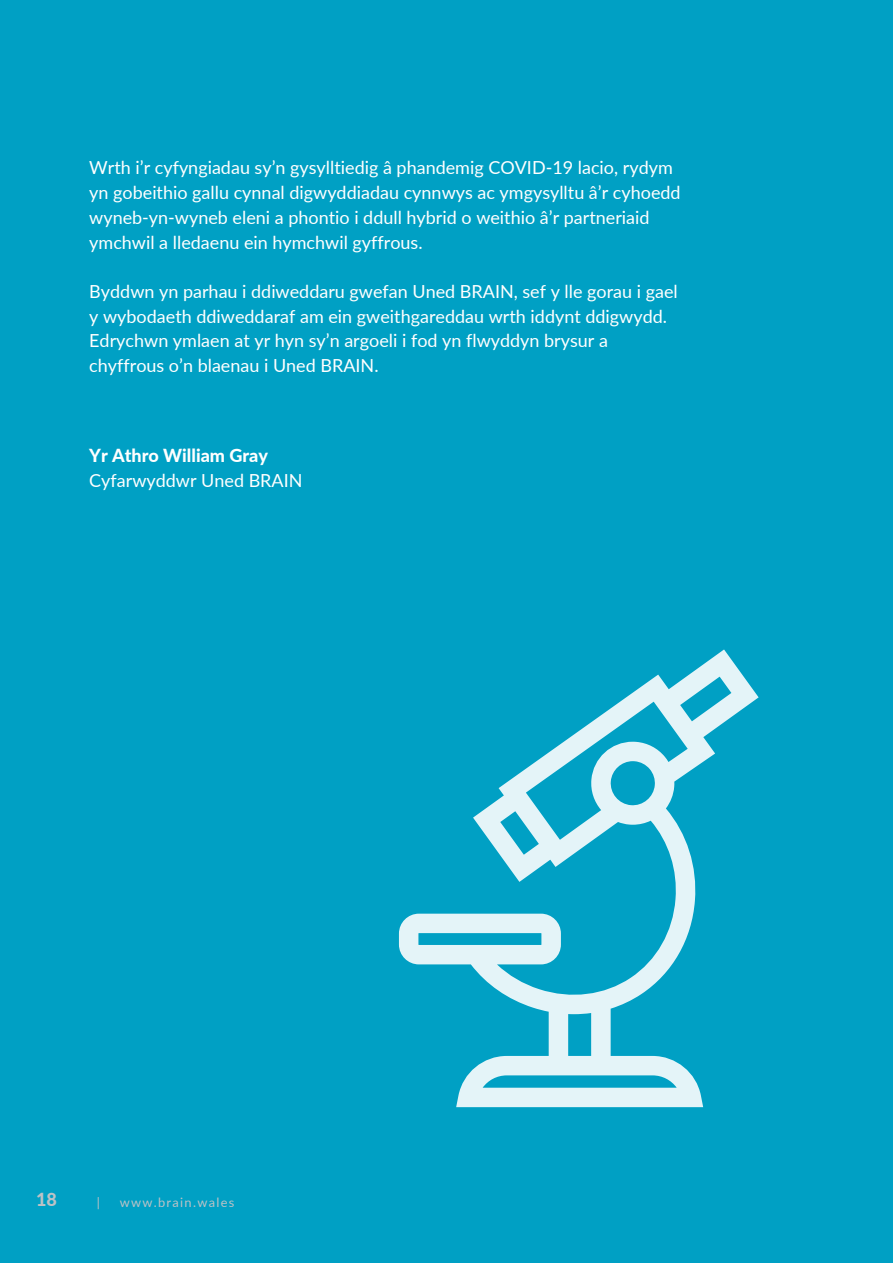
<style>
.page{position:relative;width:893px;height:1264px;background:#fff}
.page>*{position:absolute;margin:0;border:0;box-sizing:border-box;transform-origin:0 0}
.t1{font:18px/24.8px "Lato";color:#fff}
.t2{font:800 18px "Lato";color:#fff}
.t3{font:800 18px "Lato";color:#bdc2c6}
.t4{font:12.9px "Lato";letter-spacing:.1em;color:#bdc2c6}
</style>
<div class="page">
<div style="left:0;top:0;width:892px;height:1262px;background:#00a0c4"></div>
<svg style="left:399px;top:649px;width:359px;height:458px"></svg>
<p class="t1" style="left:89px;top:155px;width:593px">Wrth i’r cyfyngiadau sy’n gysylltiedig â phandemig COVID-19 lacio, rydym yn gobeithio gallu cynnal digwyddiadau cynnwys ac ymgysylltu â’r cyhoedd wyneb-yn-wyneb eleni a phontio i ddull hybrid o weithio â’r partneriaid ymchwil a lledaenu ein hymchwil gyffrous.</p>
<p class="t1" style="left:89px;top:279px;width:590px">Byddwn yn parhau i ddiweddaru gwefan Uned BRAIN, sef y lle gorau i gael y wybodaeth ddiweddaraf am ein gweithgareddau wrth iddynt ddigwydd.<br>Edrychwn ymlaen at yr hyn sy’n argoeli i fod yn flwyddyn brysur a chyffrous o’n blaenau i Uned BRAIN.</p>
<p class="t2" style="left:89px;top:444px;width:180px">Yr Athro William Gray</p>
<p class="t1" style="left:89px;top:467px;width:215px">Cyfarwyddwr Uned BRAIN</p>
<p class="t3" style="left:36px;top:1188px;width:22px">18</p>
<p class="t4" style="left:97px;top:1193px;width:5px">|</p>
<p class="t4" style="left:120px;top:1193px;width:116px">www.brain.wales</p>
</div>
